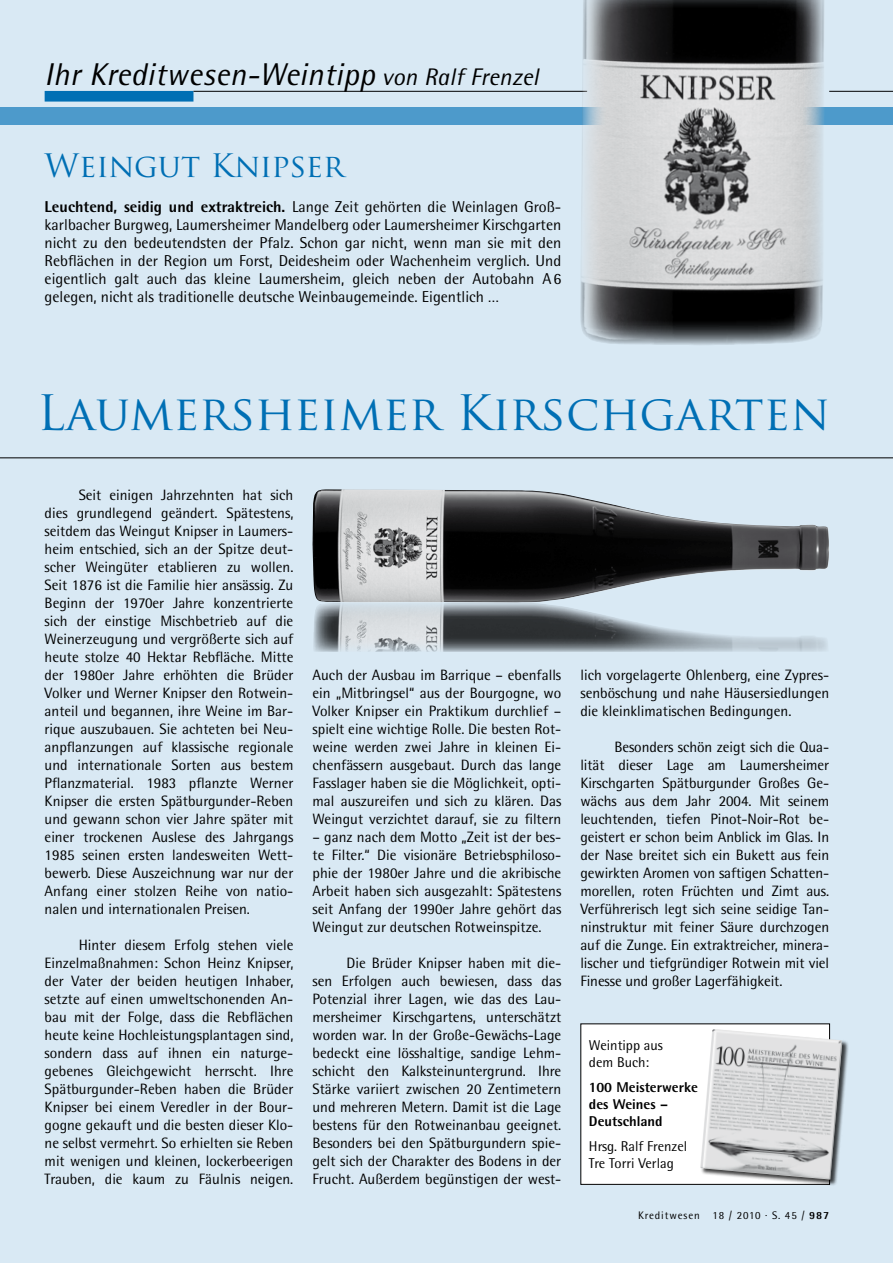
<style>
.page{position:relative;width:893px;height:1263px;background:#d9e9f4}
.page>*{position:absolute;margin:0;border:0;box-sizing:border-box;transform-origin:0 0}
.t1{font:47.55px "Trajan Pro";color:#006fb4}
.t2{font:italic 31.5px "Rotis Semi Sans";letter-spacing:.01em;color:#000}
.t3{font:31.5px "Trajan Pro";color:#006fb4}
.t4{font:15.75px/18px "Rotis Semi Sans";color:#000;text-align:justify}
.t5{font:15px/18px "Rotis Semi Sans";color:#000;text-align:justify}
.t6{font:14.25px/16.8px "Rotis Semi Sans";color:#000}
.t7{font:800 14.25px/16.8px "Rotis Semi Sans";color:#000}
.t8{font:10.95px "Rotis Semi Sans";letter-spacing:.08em;color:#000}
.s1{font-size:24px}
.s2{font-weight:800}
</style>
<div class="page">
<div style="left:0;top:107px;width:893px;height:17px;background:#4d9acb"></div>
<div style="left:45px;top:92px;width:148px;height:9px;background:#006fb4"></div>
<div style="left:45px;top:91px;width:148px;height:11px;border:2px solid #006fb4"></div>
<hr style="left:193px;top:91px;width:394px;height:1px;background:#000">
<hr style="left:829px;top:91px;width:64px;height:1px;background:#000">
<hr style="left:0;top:457px;width:893px;height:1px;background:#000">
<div style="left:581px;top:1024px;width:249px;height:160px;background:#fff"></div>
<div style="left:700px;top:1029px;width:148px;height:157px;background:#000;opacity:.75"></div>
<img style="left:700px;top:1029px;width:142px;height:150px">
<img style="left:313px;top:489px;width:516px;height:112px">
<img style="left:313px;top:601px;width:514px;height:51px">
<img style="left:580px;top:0;width:249px;height:345px">
<h2 class="t2" style="left:45px;top:56px;width:495px">Ihr Kreditwesen-Weintipp <span class="s1">von Ralf Frenzel</span></h2>
<h2 class="t3" style="left:45px;top:145px;width:301px">Weingut Knipser</h2>
<p class="t4" style="left:45px;top:198px;width:518px"><span class="s2">Leuchtend, seidig und extraktreich.</span> Lange Zeit gehörten die Weinlagen Groß&shy;karlbacher Burgweg, Laumersheimer Mandelberg oder Laumersheimer Kirschgarten nicht zu den bedeutendsten der Pfalz. Schon gar nicht, wenn man sie mit den Rebflächen in der Region um Forst, Deidesheim oder Wachenheim verglich. Und eigentlich galt auch das kleine Laumersheim, gleich neben der Autobahn A6 gelegen, nicht als traditionelle deutsche Weinbaugemeinde. Eigentlich …</p>
<h1 class="t1" style="left:37px;top:383px;width:794px">Laumersheimer Kirschgarten</h1>
<p class="t5" style="left:45px;top:486px;width:250px;text-indent:34px">Seit einigen Jahrzehnten hat sich dies grundlegend geändert. Spätestens, seitdem das Weingut Knipser in Laumers&shy;heim entschied, sich an der Spitze deut&shy;scher Weingüter etablieren zu wollen.<br>Seit 1876 ist die Familie hier ansässig. Zu Beginn der 1970er Jahre konzentrierte sich der einstige Mischbetrieb auf die Weinerzeugung und vergrößerte sich auf heute stolze 40 Hektar Rebfläche. Mitte der 1980er Jahre erhöhten die Brüder Volker und Werner Knipser den Rotwein&shy;anteil und begannen, ihre Weine im Bar&shy;rique auszubauen. Sie achteten bei Neu&shy;anpflanzungen auf klassische regionale und internationale Sorten aus bestem Pflanzmaterial. 1983 pflanzte Werner Knipser die ersten Spätburgunder-Reben und gewann schon vier Jahre später mit einer trockenen Auslese des Jahrgangs 1985 seinen ersten landesweiten Wett&shy;bewerb. Diese Auszeichnung war nur der Anfang einer stolzen Reihe von natio&shy;nalen und internationalen Preisen.</p>
<p class="t5" style="left:45px;top:936px;width:250px;text-indent:34px">Hinter diesem Erfolg stehen viele Einzelmaßnahmen: Schon Heinz Knipser, der Vater der beiden heutigen Inhaber, setzte auf einen umweltschonenden An&shy;bau mit der Folge, dass die Rebflächen heute keine Hochleistungsplantagen sind, sondern dass auf ihnen ein naturge&shy;gebenes Gleichgewicht herrscht. Ihre Spätburgunder-Reben haben die Brüder Knipser bei einem Veredler in der Bour&shy;gogne gekauft und die besten dieser Klo&shy;ne selbst vermehrt. So erhielten sie Reben mit wenigen und kleinen, lockerbeerigen Trauben, die kaum zu Fäulnis neigen.</p>
<p class="t5" style="left:313px;top:666px;width:250px">Auch der Ausbau im Barrique – ebenfalls ein „Mitbringsel“ aus der Bourgogne, wo Volker Knipser ein Praktikum durchlief – spielt eine wichtige Rolle. Die besten Rot&shy;weine werden zwei Jahre in kleinen Ei&shy;chenfässern ausgebaut. Durch das lange Fasslager haben sie die Möglichkeit, opti&shy;mal auszureifen und sich zu klären. Das Weingut verzichtet darauf, sie zu filtern</p>
<p class="t5" style="left:313px;top:828px;width:250px">– ganz nach dem Motto „Zeit ist der bes&shy;te Filter.“ Die visionäre Betriebsphiloso&shy;phie der 1980er Jahre und die akribische Arbeit haben sich ausgezahlt: Spätestens seit Anfang der 1990er Jahre gehört das Weingut zur deutschen Rotweinspitze.</p>
<p class="t5" style="left:313px;top:954px;width:250px;text-indent:34px">Die Brüder Knipser haben mit die&shy;sen Erfolgen auch bewiesen, dass das Potenzial ihrer Lagen, wie das des Lau&shy;mersheimer Kirschgartens, unterschätzt worden war. In der Große-Gewächs-Lage bedeckt eine lösshaltige, sandige Lehm&shy;schicht den Kalksteinuntergrund. Ihre Stärke variiert zwischen 20 Zentimetern und mehreren Metern. Damit ist die Lage bestens für den Rotweinanbau geeignet.<br>Besonders bei den Spätburgundern spie&shy;gelt sich der Charakter des Bodens in der Frucht. Außerdem begünstigen der west-</p>
<p class="t5" style="left:580px;top:666px;width:250px">lich vorgelagerte Ohlenberg, eine Zypres&shy;senböschung und nahe Häusersiedlungen die kleinklimatischen Bedingungen.</p>
<p class="t5" style="left:580px;top:738px;width:250px;text-indent:34px">Besonders schön zeigt sich die Qua&shy;lität dieser Lage am Laumersheimer Kirschgarten Spätburgunder Großes Ge&shy;wächs aus dem Jahr 2004. Mit seinem leuchtenden, tiefen Pinot-Noir-Rot be&shy;geistert er schon beim Anblick im Glas. In der Nase breitet sich ein Bukett aus fein gewirkten Aromen von saftigen Schatten&shy;morellen, roten Früchten und Zimt aus.<br>Verführerisch legt sich seine seidige Tan&shy;ninstruktur mit feiner Säure durchzogen auf die Zunge. Ein extraktreicher, minera&shy;lischer und tiefgründiger Rotwein mit viel Finesse und großer Lagerfähigkeit.</p>
<p class="t6" style="left:589px;top:1037px;width:76px">Weintipp aus dem Buch:</p>
<p class="t7" style="left:589px;top:1078px;width:111px">100 Meisterwerke des Weines –<br>Deutschland</p>
<p class="t6" style="left:589px;top:1138px;width:100px">Hrsg. Ralf Frenzel<br>Tre Torri Verlag</p>
<p class="t8" style="left:638px;top:1209px;width:193px">Kreditwesen 18 / 2010 · S. 45 / <span class="s2">987</span></p>
</div>
